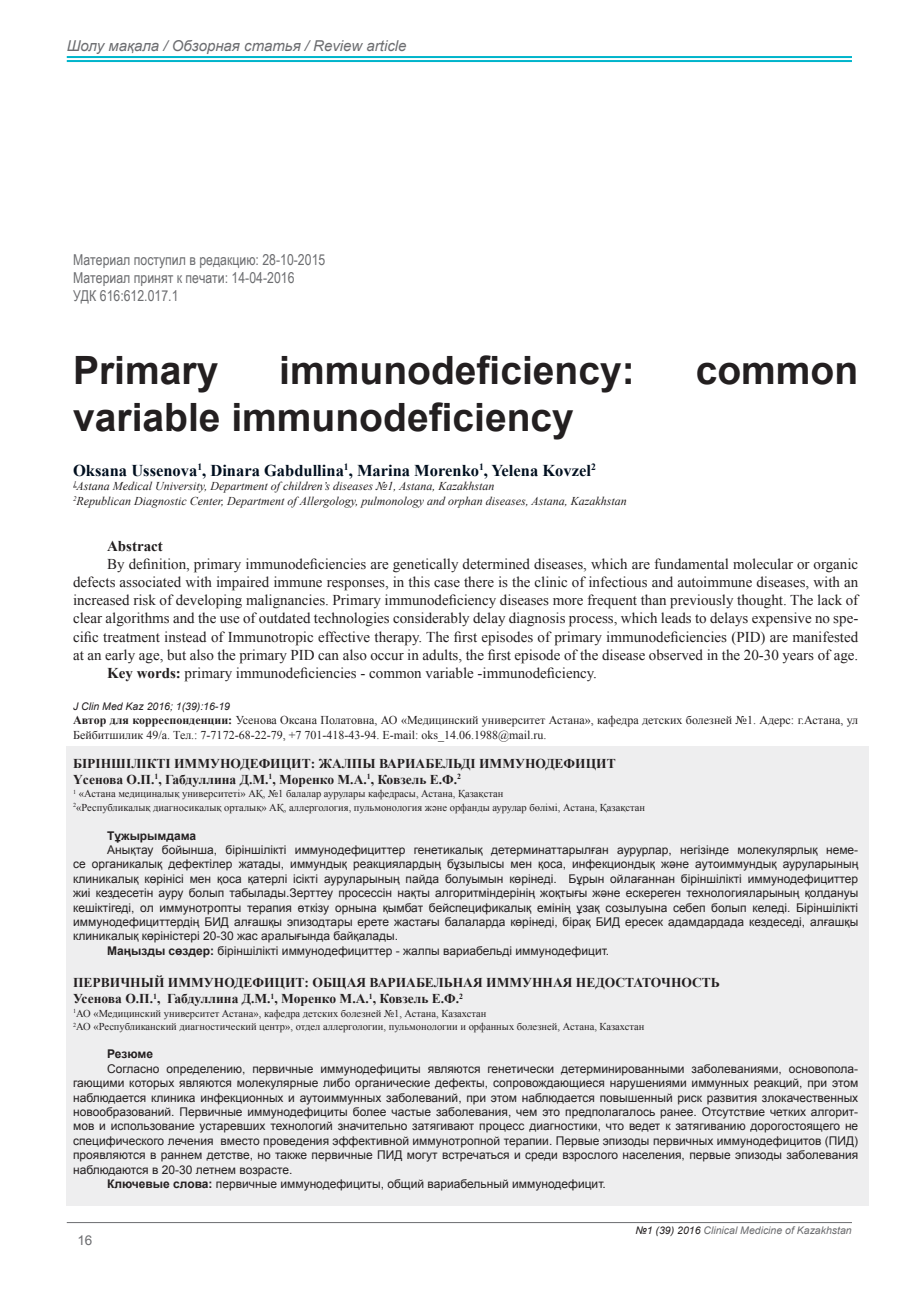
<style>
.page{position:relative;width:906px;height:1289px;background:#fff}
.page>*{position:absolute;margin:0;border:0;box-sizing:border-box;transform-origin:0 0}
.t1{font:700 39px "Arial";color:#231f20}
.t2{font:700 16.5px "Times New Roman";color:#000f1f}
.t3{font:15px "Times New Roman";color:#231f20}
.t4{font:15px/18px "Arial Narrow";color:#6c6d70}
.t5{font:italic 15px "Arial";color:#6c6d70}
.t6{font:700 15px "Times New Roman";color:#231f20}
.t7{font:700 13.5px/16.2px "Times New Roman";color:#231f20}
.t8{font:13.5px "Arial";color:#6c6d70}
.t9{font:12px "Arial";color:#231f20}
.t10{font:12px/14.4px "Times New Roman";color:#231f20}
.t11{font:italic 12px/14.4px "Times New Roman";color:#231f20}
.t12{font:700 12px "Arial";color:#231f20}
.t13{font:10.5px/13.5px "Times New Roman";color:#231f20}
.t14{font:italic 10.5px "Arial";color:#6c6d70}
.t15{font:italic 10.5px "Arial";color:#231f20}
.s1{font-weight:700}
.s2{color:#231f20}
</style>
<div class="page">
<hr style="left:67px;top:1222px;width:785px;height:1px;background:#6c6d70">
<hr style="left:67px;top:56px;width:785px;height:2px;background:#00b5cb">
<hr style="left:67px;top:60px;width:785px;height:2px;background:#00b5cb">
<div style="left:67px;top:746px;width:802px;height:459px;background:#eeeeef"></div>
<p class="t5" style="left:67px;top:36px;width:341px">Шолу мақала / Обзорная статья / Review article</p>
<p class="t4" style="left:73px;top:250px;width:254px">Материал поступил в редакцию: 28-10-2015<br>Материал принят к печати: 14-04-2016<br>УДК 616:612.017.1</p>
<h1 class="t1" style="left:73px;top:344px;width:147px">Primary</h1>
<h1 class="t1" style="left:279px;top:344px;width:357px">immunodeficiency:</h1>
<h1 class="t1" style="left:696px;top:344px;width:164px">common</h1>
<h1 class="t1" style="left:73px;top:391px;width:502px">variable immunodeficiency</h1>
<h2 class="t2" style="left:73px;top:459px;width:524px">Oksana Ussenova<sup>1</sup>, Dinara Gabdullina<sup>1</sup>, Marina Morenko<sup>1</sup>, Yelena Kovzel<sup>2</sup></h2>
<p class="t11" style="left:73px;top:478px;width:555px"><sup>1</sup>Astana Medical University, Department of children’s diseases №1, Astana, Kazakhstan<br><sup>2</sup>Republican Diagnostic Center, Department of Allergology, pulmonology and orphan diseases, Astana, Kazakhstan</p>
<p class="t6" style="left:107px;top:536px;width:57px">Abstract</p>
<p class="t3" style="left:107px;top:554px;width:752px">By definition, primary immunodeficiencies are genetically determined diseases, which are fundamental molecular or organic</p>
<p class="t3" style="left:73px;top:572px;width:786px">defects associated with impaired immune responses, in this case there is the clinic of infectious and autoimmune diseases, with an</p>
<p class="t3" style="left:73px;top:590px;width:786px">increased risk of developing malignancies. Primary immunodeficiency diseases more frequent than previously thought. The lack of</p>
<p class="t3" style="left:73px;top:608px;width:786px">clear algorithms and the use of outdated technologies considerably delay diagnosis process, which leads to delays expensive no spe-</p>
<p class="t3" style="left:73px;top:626px;width:786px">cific treatment instead of Immunotropic effective therapy. The first episodes of primary immunodeficiencies (PID) are manifested</p>
<p class="t3" style="left:73px;top:644px;width:786px">at an early age, but also the primary PID can also occur in adults, the first episode of the disease observed in the 20-30 years of age.</p>
<p class="t3" style="left:107px;top:662px;width:491px"><span class="s1">Key words:</span> primary immunodeficiencies - common variable -immunodeficiency.</p>
<p class="t15" style="left:73px;top:699px;width:158px">J Clin Med Kaz 2016; 1(39):16-19</p>
<p class="t10" style="left:73px;top:713px;width:786px"><span class="s1">Автор для корреспонденции:</span> Усенова Оксана Полатовна, АО «Медицинский университет Астана», кафедра детских болезней №1. Адерс: г.Астана, ул<br>Бейбитшилик 49/а. Тел.: 7-7172-68-22-79, +7 701-418-43-94. E-mail: oks_14.06.1988@mail.ru.</p>
<p class="t7" style="left:73px;top:754px;width:544px">Біріншілікті иммунодефицит: жалпы вариабельді иммунодефицит<br>Үсенова О.П.<sup>1</sup>, Габдуллина Д.М.<sup>1</sup>, Моренко М.А.<sup>1</sup>, Ковзель Е.Ф.<sup>2</sup></p>
<p class="t13" style="left:73px;top:786px;width:573px"><sup>1</sup> «Астана медициналық университеті» АҚ, №1 балалар аурулары кафедрасы, Астана, Қазақстан<br><sup>2</sup>«Республикалық диагносикалық орталық» АҚ, аллергология, пульмонология және орфанды аурулар бөлімі, Астана, Қазақстан</p>
<p class="t12" style="left:107px;top:827px;width:90px">Тұжырымдама</p>
<p class="t9" style="left:107px;top:842px;width:752px">Анықтау бойынша, біріншілікті иммунодефициттер генетикалық детерминаттарылған аурурлар, негізінде молекулярлық неме-</p>
<p class="t9" style="left:73px;top:856px;width:786px">се органикалық дефектілер жатады, иммундық реакциялардың бұзылысы мен қоса, инфекциондық және аутоиммундық ауруларының</p>
<p class="t9" style="left:73px;top:870px;width:786px">клиникалық көрінісі мен қоса қатерлі ісікті ауруларының пайда болуымын көрінеді. Бұрын ойлағаннан біріншілікті иммунодефициттер</p>
<p class="t9" style="left:73px;top:885px;width:786px">жиі кездесетін ауру болып табылады.Зерттеу просессін нақты алгоритміндерінің жоқтығы және ескереген технологияларының қолдануы</p>
<p class="t9" style="left:73px;top:899px;width:786px">кешіктігеді, ол иммунотропты терапия өткізу орнына қымбат бейспецификалық емінің ұзақ созылуына себеп болып келеді. Біріншілікті</p>
<p class="t9" style="left:73px;top:914px;width:786px">иммунодефициттердің БИД алғашқы эпизодтары ерете жастағы балаларда көрінеді, бірақ БИД ересек адамдардада кездеседі, алғашқы</p>
<p class="t9" style="left:73px;top:928px;width:326px">клиникалық көріністері 20-30 жас аралығында байқалады.</p>
<p class="t9" style="left:107px;top:942px;width:503px"><span class="s1">Маңызды сөздер:</span> біріншілікті иммунодефициттер - жалпы вариабельді иммунодефицит.</p>
<p class="t7" style="left:73px;top:974px;width:648px">Первичный иммунодефицит: об щая вариабельная иммунная недостаточность<br>Усенова О.П.<sup>1</sup>, Габдуллина Д.М.<sup>1</sup>, Моренко М.А.<sup>1</sup>, Ковзель Е.Ф.<sup>2</sup></p>
<p class="t13" style="left:73px;top:1006px;width:573px"><sup>1</sup>АО «Медицинский университет Астана», кафедра детских болезней №1, Астана, Казахстан<br><sup>2</sup>АО «Республиканский диагностический центр», отдел аллергологии, пульмонологии и орфанных болезней, Астана, Казахстан</p>
<p class="t12" style="left:107px;top:1046px;width:47px">Резюме</p>
<p class="t9" style="left:107px;top:1060px;width:752px">Согласно определению, первичные иммунодефициты являются генетически детерминированными заболеваниями, основопола-</p>
<p class="t9" style="left:73px;top:1075px;width:786px">гающими которых являются молекулярные либо органические дефекты, сопровождающиеся нарушениями иммунных реакций, при этом</p>
<p class="t9" style="left:73px;top:1089px;width:786px">наблюдается клиника инфекционных и аутоиммунных заболеваний, при этом наблюдается повышенный риск развития злокачественных</p>
<p class="t9" style="left:73px;top:1103px;width:786px">новообразований. Первичные иммунодефициты более частые заболевания, чем это предполагалось ранее. Отсутствие четких алгорит-</p>
<p class="t9" style="left:73px;top:1118px;width:786px">мов и использование устаревших технологий значительно затягивают процесс диагностики, что ведет к затягиванию дорогостоящего не</p>
<p class="t9" style="left:73px;top:1132px;width:786px">специфического лечения вместо проведения эффективной иммунотропной терапии. Первые эпизоды первичных иммунодефицитов (ПИД)</p>
<p class="t9" style="left:73px;top:1147px;width:786px">проявляются в раннем детстве, но также первичные ПИД могут встречаться и среди взрослого населения, первые эпизоды заболевания</p>
<p class="t9" style="left:73px;top:1161px;width:221px">наблюдаются в 20-30 летнем возрасте.</p>
<p class="t9" style="left:107px;top:1175px;width:500px"><span class="s1">Ключевые слова:</span> первичные иммунодефициты, общий вариабельный иммунодефицит.</p>
<p class="t8" style="left:77px;top:1231px;width:17px">16</p>
<p class="t14" style="left:635px;top:1223px;width:218px"><span class="s2">№1 (39) 2016</span> Clinical Medicine of Kazakhstan</p>
</div>
